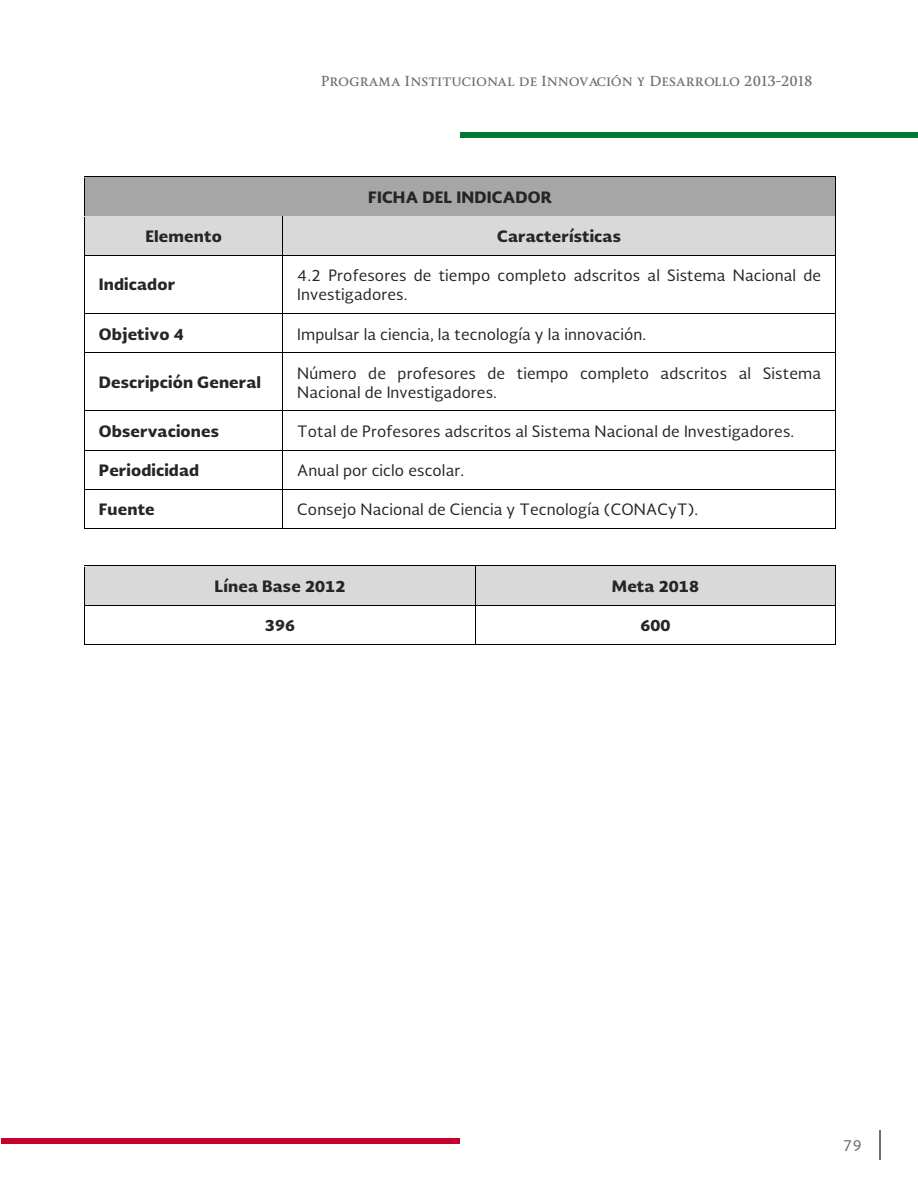
<style>
.page{position:relative;width:918px;height:1188px;background:#fff}
.page>*{position:absolute;margin:0;border:0;box-sizing:border-box;transform-origin:0 0}
.t1{font:15.3px/18.8px "Soberana Sans";letter-spacing:.01em;color:#262626}
.t2{font:900 15.3px "Soberana Sans";letter-spacing:.01em;color:#262626}
.t3{font:15px "Soberana Sans";color:#6c6d70}
.t4{font:700 13.5px "Soberana Titular";color:#6c6d70}
</style>
<div class="page">
<div style="left:1px;top:1138px;width:459px;height:6px;background:#c5002e"></div>
<div style="left:460px;top:132px;width:458px;height:5px;background:#007836"></div>
<svg style="left:880px;top:1131px;width:1px;height:29px"></svg>
<div style="left:86px;top:178px;width:748px;height:38px;background:#a6a6a6"></div>
<hr style="left:84px;top:176px;width:751px;height:1px;background:#000">
<hr style="left:84px;top:177px;width:751px;height:1px;background:#a6a6a6">
<hr style="left:84px;top:178px;width:1px;height:38px;background:#000">
<hr style="left:835px;top:178px;width:1px;height:38px;background:#000">
<div style="left:86px;top:218px;width:196px;height:37px;background:#d9d9d9"></div>
<div style="left:284px;top:218px;width:550px;height:37px;background:#d9d9d9"></div>
<hr style="left:84px;top:216px;width:198px;height:2px;background:#d9d9d9">
<hr style="left:283px;top:216px;width:552px;height:2px;background:#d9d9d9">
<hr style="left:84px;top:218px;width:1px;height:37px;background:#000">
<hr style="left:282px;top:218px;width:1px;height:37px;background:#000">
<hr style="left:835px;top:218px;width:1px;height:37px;background:#000">
<hr style="left:84px;top:255px;width:198px;height:1px;background:#000">
<hr style="left:283px;top:255px;width:552px;height:1px;background:#000">
<hr style="left:84px;top:257px;width:1px;height:56px;background:#000">
<hr style="left:282px;top:257px;width:1px;height:56px;background:#000">
<hr style="left:835px;top:257px;width:1px;height:56px;background:#000">
<hr style="left:84px;top:313px;width:198px;height:1px;background:#000">
<hr style="left:283px;top:313px;width:552px;height:1px;background:#000">
<hr style="left:84px;top:315px;width:1px;height:38px;background:#000">
<hr style="left:282px;top:315px;width:1px;height:38px;background:#000">
<hr style="left:835px;top:315px;width:1px;height:38px;background:#000">
<hr style="left:84px;top:353px;width:198px;height:1px;background:#000">
<hr style="left:283px;top:353px;width:552px;height:1px;background:#000">
<hr style="left:84px;top:354px;width:1px;height:57px;background:#000">
<hr style="left:282px;top:354px;width:1px;height:57px;background:#000">
<hr style="left:835px;top:354px;width:1px;height:57px;background:#000">
<hr style="left:84px;top:411px;width:198px;height:1px;background:#000">
<hr style="left:283px;top:411px;width:552px;height:1px;background:#000">
<hr style="left:84px;top:412px;width:1px;height:38px;background:#000">
<hr style="left:282px;top:412px;width:1px;height:38px;background:#000">
<hr style="left:835px;top:412px;width:1px;height:38px;background:#000">
<hr style="left:84px;top:450px;width:198px;height:1px;background:#000">
<hr style="left:283px;top:450px;width:552px;height:1px;background:#000">
<hr style="left:84px;top:452px;width:1px;height:37px;background:#000">
<hr style="left:282px;top:452px;width:1px;height:37px;background:#000">
<hr style="left:835px;top:452px;width:1px;height:37px;background:#000">
<hr style="left:84px;top:489px;width:198px;height:1px;background:#000">
<hr style="left:283px;top:489px;width:552px;height:1px;background:#000">
<hr style="left:84px;top:491px;width:1px;height:37px;background:#000">
<hr style="left:282px;top:491px;width:1px;height:37px;background:#000">
<hr style="left:835px;top:491px;width:1px;height:37px;background:#000">
<hr style="left:85px;top:528px;width:197px;height:1px;background:#000">
<hr style="left:284px;top:528px;width:192px;height:1px;background:#000">
<hr style="left:476px;top:528px;width:297px;height:1px;background:#000">
<hr style="left:774px;top:528px;width:61px;height:1px;background:#000">
<div style="left:86px;top:567px;width:388px;height:38px;background:#d9d9d9"></div>
<div style="left:477px;top:567px;width:357px;height:38px;background:#d9d9d9"></div>
<hr style="left:85px;top:566px;width:198px;height:1px;background:#d9d9d9">
<hr style="left:284px;top:566px;width:191px;height:1px;background:#d9d9d9">
<hr style="left:477px;top:566px;width:296px;height:1px;background:#d9d9d9">
<hr style="left:774px;top:566px;width:61px;height:1px;background:#d9d9d9">
<hr style="left:84px;top:567px;width:1px;height:38px;background:#000">
<hr style="left:475px;top:567px;width:1px;height:38px;background:#000">
<hr style="left:835px;top:567px;width:1px;height:38px;background:#000">
<hr style="left:84px;top:605px;width:391px;height:1px;background:#000">
<hr style="left:476px;top:605px;width:359px;height:1px;background:#000">
<hr style="left:84px;top:607px;width:1px;height:37px;background:#000">
<hr style="left:84px;top:644px;width:391px;height:1px;background:#000">
<hr style="left:475px;top:607px;width:1px;height:37px;background:#000">
<hr style="left:476px;top:644px;width:359px;height:1px;background:#000">
<hr style="left:835px;top:607px;width:1px;height:37px;background:#000">
<p class="t4" style="left:321px;top:72px;width:493px">Programa Institucional de Innovación y Desarrollo 2013-2018</p>
<p class="t2" style="left:368px;top:186px;width:185px">FICHA DEL INDICADOR</p>
<p class="t2" style="left:145px;top:225px;width:78px">Elemento</p>
<p class="t2" style="left:497px;top:225px;width:125px">Características</p>
<p class="t2" style="left:99px;top:274px;width:78px">Indicador</p>
<p class="t1" style="left:297px;top:266px;width:525px">4.2 Profesores de tiempo completo adscritos al Sistema Nacional de<br>Investigadores.</p>
<p class="t2" style="left:99px;top:323px;width:86px">Objetivo 4</p>
<p class="t1" style="left:297px;top:324px;width:351px">Impulsar la ciencia, la tecnología y la innovación.</p>
<p class="t2" style="left:99px;top:372px;width:164px">Descripción General</p>
<p class="t1" style="left:297px;top:363px;width:525px">Número de profesores de tiempo completo adscritos al Sistema<br>Nacional de Investigadores.</p>
<p class="t2" style="left:99px;top:420px;width:122px">Observaciones</p>
<p class="t1" style="left:297px;top:421px;width:499px">Total de Profesores adscritos al Sistema Nacional de Investigadores.</p>
<p class="t2" style="left:99px;top:460px;width:102px">Periodicidad</p>
<p class="t1" style="left:297px;top:461px;width:169px">Anual por ciclo escolar.</p>
<p class="t2" style="left:99px;top:499px;width:57px">Fuente</p>
<p class="t1" style="left:297px;top:500px;width:402px">Consejo Nacional de Ciencia y Tecnología (CONACyT).</p>
<p class="t2" style="left:215px;top:575px;width:132px">Línea Base 2012</p>
<p class="t2" style="left:612px;top:575px;width:89px">Meta 2018</p>
<p class="t2" style="left:265px;top:615px;width:32px">396</p>
<p class="t2" style="left:640px;top:615px;width:32px">600</p>
<p class="t3" style="left:843px;top:1136px;width:21px">79</p>
</div>
